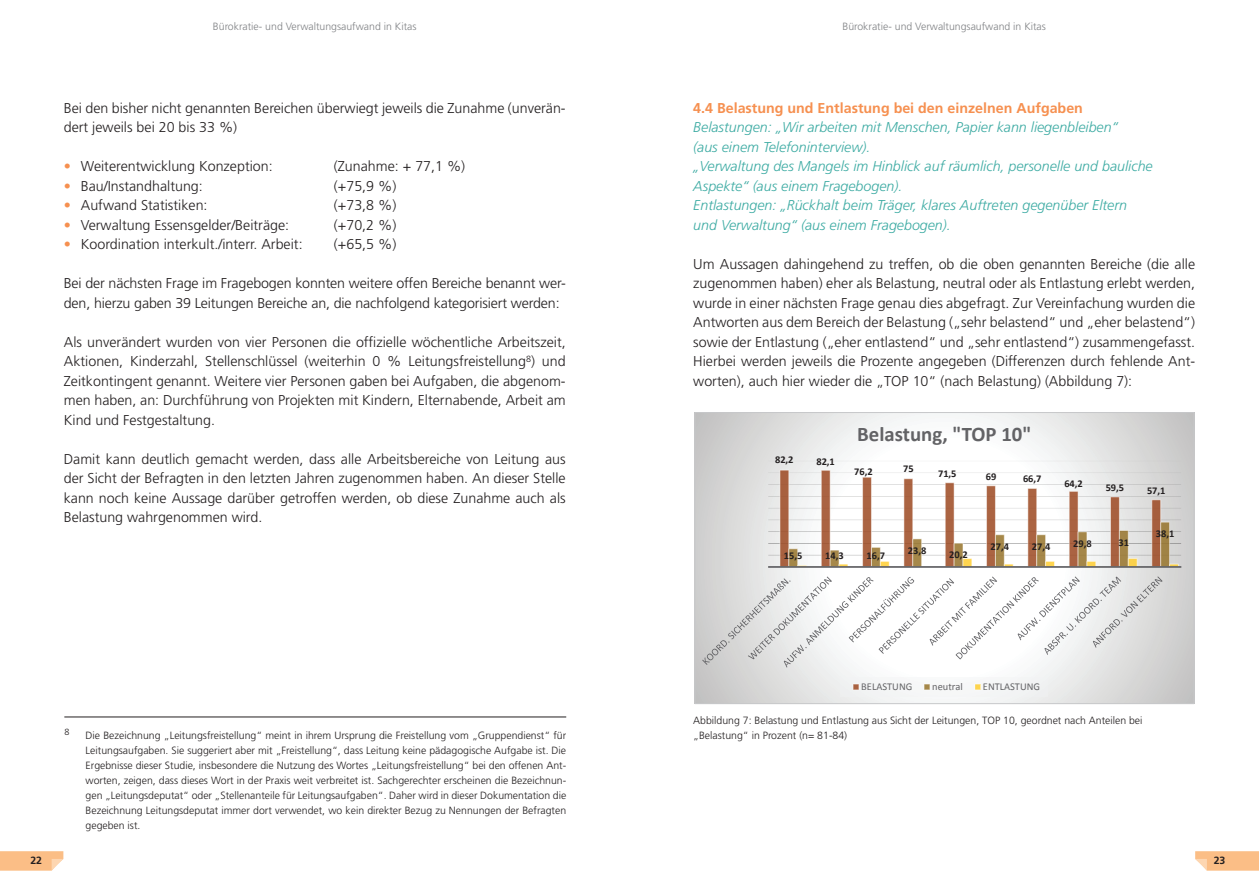
<style>
.page{position:relative;width:1259px;height:893px;background:#fff}
.page>*{position:absolute;margin:0;border:0;box-sizing:border-box;transform-origin:0 0}
.t1{font:700 20.85px "Calibri";color:#636366}
.t2{font:300 14.25px/19.5px "Frutiger LT Pro";color:#231f20;text-align:justify}
.t3{font:italic 300 14.25px/19.5px "Frutiger LT Pro";color:#3daba3}
.t4{font:700 14.25px "Frutiger LT Pro";color:#f69050}
.t5{font:300 10.5px/15px "Frutiger LT Pro";color:#231f20;text-align:justify}
.t6{font:300 10.5px "Frutiger LT Pro";color:#808285}
.t7{font:700 10.5px "Frutiger LT Pro";color:#231f20}
.t8{font:700 10.35px "Calibri";color:#231f20}
.t9{font:10.35px "Calibri";letter-spacing:-.005em;color:#636366}
.t10{font:300 9px "Frutiger LT Pro";color:#231f20}
.s1{color:#f69050}
</style>
<div class="page">
<svg style="left:1195px;top:851px;width:64px;height:20px"></svg>
<svg style="left:0;top:851px;width:63px;height:20px"></svg>
<hr style="left:64px;top:717px;width:502px;height:1px;background:#231f20">
<svg style="left:696px;top:414px;width:496px;height:288px"></svg>
<svg style="left:768px;top:461px;width:413px;height:105px"></svg>
<hr style="left:768px;top:566px;width:413px;height:2px;background:#636366">
<svg style="left:702px;top:576px;width:460px;height:92px"></svg>
<div style="left:841px;top:677px;width:207px;height:20px;background:#f2f3f4"></div>
<div style="left:852px;top:684px;width:7px;height:6px;border:1px solid #fff"></div>
<div style="left:923px;top:684px;width:7px;height:6px;border:1px solid #fff"></div>
<div style="left:974px;top:684px;width:7px;height:6px;border:1px solid #fff"></div>
<div style="left:694px;top:412px;width:500px;height:292px;border:1px solid #c7c8ca"></div>
<p class="t6" style="left:213px;top:20px;width:205px">Bürokratie- und Verwaltungsaufwand in Kitas</p>
<p class="t2" style="left:64px;top:98px;width:503px">Bei den bisher nicht genannten Bereichen überwiegt jeweils die Zunahme (unverän&shy;dert jeweils bei 20 bis 33 %)</p>
<p class="t2" style="left:64px;top:157px;width:210px"><span class="s1">•</span> Weiterentwicklung Konzeption:</p>
<p class="t2" style="left:334px;top:157px;width:133px">(Zunahme: + 77,1 %)</p>
<p class="t2" style="left:64px;top:176px;width:140px"><span class="s1">•</span> Bau/Instandhaltung:</p>
<p class="t2" style="left:334px;top:176px;width:64px">(+75,9 %)</p>
<p class="t2" style="left:64px;top:196px;width:145px"><span class="s1">•</span> Aufwand Statistiken:</p>
<p class="t2" style="left:334px;top:196px;width:64px">(+73,8 %)</p>
<p class="t2" style="left:64px;top:215px;width:227px"><span class="s1">•</span> Verwaltung Essensgelder/Beiträge:</p>
<p class="t2" style="left:334px;top:215px;width:64px">(+70,2 %)</p>
<p class="t2" style="left:64px;top:235px;width:240px"><span class="s1">•</span> Koordination interkult./interr. Arbeit:</p>
<p class="t2" style="left:334px;top:235px;width:64px">(+65,5 %)</p>
<p class="t2" style="left:64px;top:274px;width:503px">Bei der nächsten Frage im Fragebogen konnten weitere offen Bereiche benannt wer&shy;den, hierzu gaben 39 Leitungen Bereiche an, die nachfolgend kategorisiert werden:</p>
<p class="t2" style="left:64px;top:332px;width:503px">Als unverändert wurden von vier Personen die offizielle wöchentliche Arbeitszeit, Aktionen, Kinderzahl, Stellenschlüssel (weiterhin 0 % Leitungsfreistellung<sup>8</sup>) und Zeitkontingent genannt. Weitere vier Personen gaben bei Aufgaben, die abgenom&shy;men haben, an: Durchführung von Projekten mit Kindern, Elternabende, Arbeit am Kind und Festgestaltung.</p>
<p class="t2" style="left:64px;top:449px;width:503px">Damit kann deutlich gemacht werden, dass alle Arbeitsbereiche von Leitung aus der Sicht der Befragten in den letzten Jahren zugenommen haben. An dieser Stelle kann noch keine Aussage darüber getroffen werden, ob diese Zunahme auch als Belastung wahrgenommen wird.</p>
<p class="t7" style="left:30px;top:855px;width:13px">22</p>
<p class="t10" style="left:64px;top:726px;width:7px">8</p>
<p class="t5" style="left:86px;top:728px;width:482px">Die Bezeichnung „Leitungsfreistellung“ meint in ihrem Ursprung die Freistellung vom „Gruppendienst“ für Leitungsaufgaben. Sie suggeriert aber mit „Freistellung“, dass Leitung keine pädagogische Aufgabe ist. Die Ergebnisse dieser Studie, insbesondere die Nutzung des Wortes „Leitungsfreistellung“ bei den offenen Ant&shy;worten, zeigen, dass dieses Wort in der Praxis weit verbreitet ist. Sachgerechter erscheinen die Bezeichnun&shy;gen „Leitungsdeputat“ oder „Stellenanteile für Leitungsaufgaben“. Daher wird in dieser Dokumentation die Bezeichnung Leitungsdeputat immer dort verwendet, wo kein direkter Bezug zu Nennungen der Befragten gegeben ist.</p>
<p class="t6" style="left:842px;top:20px;width:205px">Bürokratie- und Verwaltungsaufwand in Kitas</p>
<p class="t4" style="left:693px;top:99px;width:391px">4.4 Belastung und Entlastung bei den einzelnen Aufgaben</p>
<p class="t3" style="left:693px;top:118px;width:461px">Belastungen: „Wir arbeiten mit Menschen, Papier kann liegenbleiben“<br>(aus einem Telefoninterview).<br>„Verwaltung des Mangels im Hinblick auf räumlich, personelle und bauliche Aspekte“ (aus einem Fragebogen).<br>Entlastungen: „Rückhalt beim Träger, klares Auftreten gegenüber Eltern und Verwaltung“ (aus einem Fragebogen).</p>
<p class="t2" style="left:693px;top:254px;width:503px">Um Aussagen dahingehend zu treffen, ob die oben genannten Bereiche (die alle zugenommen haben) eher als Belastung, neutral oder als Entlastung erlebt werden, wurde in einer nächsten Frage genau dies abgefragt. Zur Vereinfachung wurden die Antworten aus dem Bereich der Belastung („sehr belastend“ und „eher belastend“) sowie der Entlastung („eher entlastend“ und „sehr entlastend“) zusammengefasst.<br>Hierbei werden jeweils die Prozente angegeben (Differenzen durch fehlende Ant&shy;worten), auch hier wieder die „TOP 10“ (nach Belastung) (Abbildung 7):</p>
<p class="t8" style="left:775px;top:453px;width:20px">82,2</p>
<p class="t8" style="left:816px;top:454px;width:20px">82,1</p>
<h1 class="t1" style="left:857px;top:419px;width:176px">Belastung, "TOP 10"</h1>
<p class="t8" style="left:854px;top:464px;width:20px">76,2</p>
<p class="t8" style="left:903px;top:461px;width:12px">75</p>
<p class="t8" style="left:938px;top:466px;width:20px">71,5</p>
<p class="t8" style="left:985px;top:469px;width:12px">69</p>
<p class="t8" style="left:1023px;top:471px;width:20px">66,7</p>
<p class="t8" style="left:1064px;top:476px;width:20px">64,2</p>
<p class="t8" style="left:1105px;top:480px;width:20px">59,5</p>
<p class="t8" style="left:1147px;top:483px;width:20px">57,1</p>
<p class="t8" style="left:784px;top:548px;width:20px">15,5</p>
<p class="t8" style="left:825px;top:548px;width:20px">14,3</p>
<p class="t8" style="left:866px;top:548px;width:20px">16,7</p>
<p class="t8" style="left:908px;top:543px;width:20px">23,8</p>
<p class="t8" style="left:949px;top:547px;width:20px">20,2</p>
<p class="t8" style="left:990px;top:539px;width:20px">27,4</p>
<p class="t8" style="left:1032px;top:539px;width:20px">27,4</p>
<p class="t8" style="left:1073px;top:536px;width:20px">29,8</p>
<p class="t8" style="left:1118px;top:535px;width:12px">31</p>
<p class="t8" style="left:1156px;top:526px;width:20px">38,1</p>
<p class="t9" style="left:861px;top:679px;width:52px">BELASTUNG</p>
<p class="t9" style="left:932px;top:679px;width:32px">neutral</p>
<p class="t9" style="left:983px;top:679px;width:58px">ENTLASTUNG</p>
<p class="t5" style="left:693px;top:713px;width:451px">Abbildung 7: Belastung und Entlastung aus Sicht der Leitungen, TOP 10, geordnet nach Anteilen bei „Belastung“ in Prozent (n= 81-84)</p>
<p class="t7" style="left:1213px;top:855px;width:13px">23</p>
</div>
